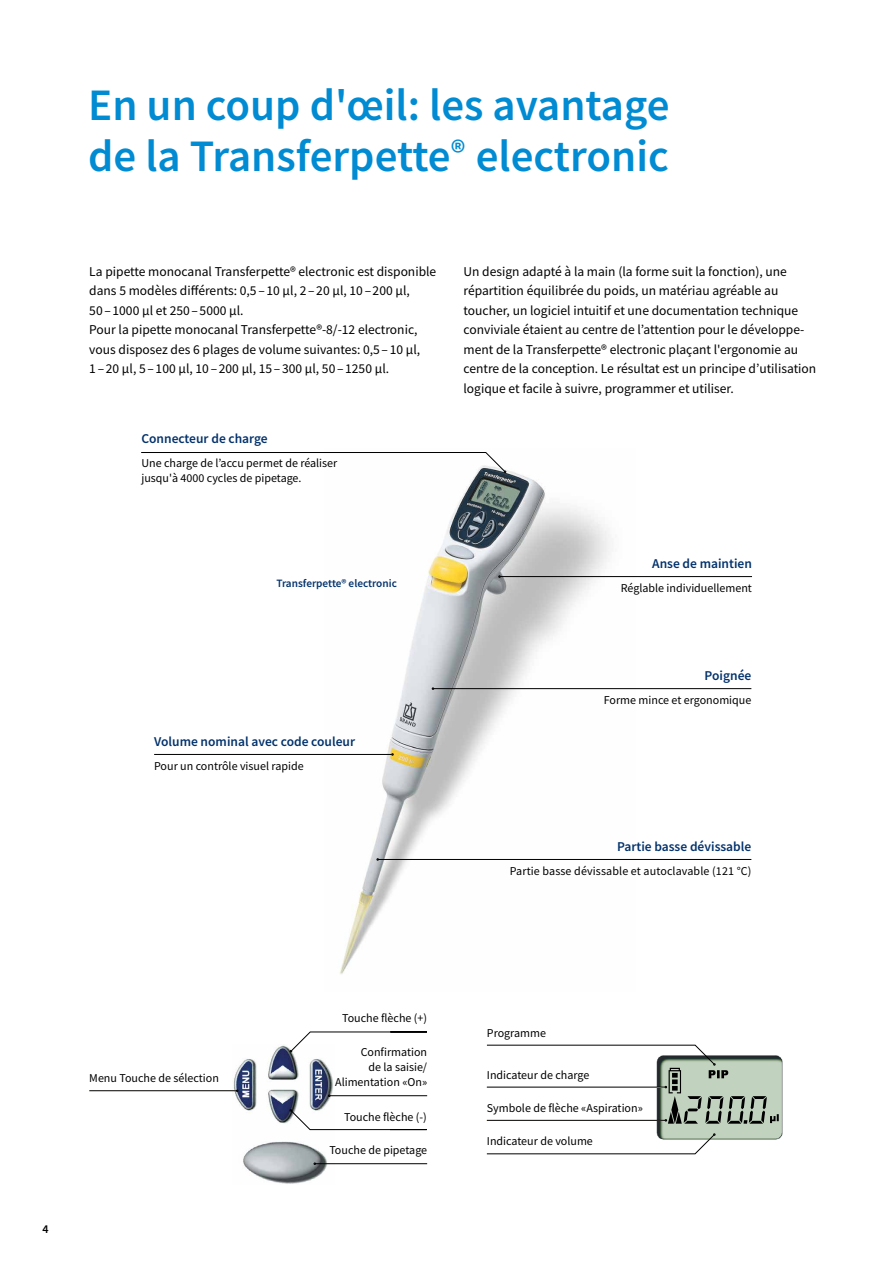
<style>
.page{position:relative;width:893px;height:1263px;background:#fff}
.page>*{position:absolute;margin:0;border:0;box-sizing:border-box;transform-origin:0 0}
.t1{font:600 45px/51px "Source Sans Pro";color:#008bd2}
.t2{font:13.5px/19.5px "Source Sans Pro";color:#000}
.t3{font:600 13.5px "Source Sans Pro";color:#03326c}
.t4{font:12px/15px "Source Sans Pro";color:#000;text-align:right}
.t5{font:600 12px "Source Sans Pro";color:#000}
.t6{font:600 11.25px "Source Sans Pro";color:#03326c}
</style>
<div class="page">
<img style="left:325px;top:470px;width:311px;height:504px">
<img style="left:653px;top:1055px;width:130px;height:85px">
<img style="left:666px;top:1066px;width:117px;height:70px">
<img style="left:232px;top:1045px;width:102px;height:139px">
<svg style="left:487px;top:1045px;width:228px;height:20px"></svg>
<hr style="left:487px;top:1120px;width:178px;height:1px;background:#000">
<svg style="left:486px;top:1133px;width:229px;height:21px"></svg>
<hr style="left:487px;top:1087px;width:178px;height:1px;background:#000">
<hr style="left:316px;top:1163px;width:111px;height:1px;background:#000">
<hr style="left:330px;top:1095px;width:97px;height:1px;background:#000">
<svg style="left:290px;top:1109px;width:137px;height:21px"></svg>
<svg style="left:290px;top:1031px;width:137px;height:21px"></svg>
<hr style="left:89px;top:1090px;width:147px;height:1px;background:#000">
<hr style="left:500px;top:576px;width:252px;height:1px;background:#000">
<hr style="left:434px;top:688px;width:317px;height:1px;background:#000">
<hr style="left:378px;top:859px;width:373px;height:1px;background:#000">
<svg style="left:141px;top:452px;width:365px;height:21px"></svg>
<hr style="left:154px;top:754px;width:238px;height:1px;background:#000">
<h1 class="t1" style="left:88px;top:79px;width:583px">En un coup d'œil: les avantage de la Transferpette<sup>®</sup> electronic</h1>
<p class="t2" style="left:89px;top:261px;width:348px">La pipette monocanal Transferpette® electronic est disponible dans 5 modèles différents: 0,5 – 10 µl, 2 – 20 µl, 10 – 200 µl,<br>50 – 1000 µl et 250 – 5000 µl.<br>Pour la pipette monocanal Transferpette®-8/-12 electronic, vous disposez des 6 plages de volume suivantes: 0,5 – 10 µl,<br>1 – 20 µl, 5 – 100 µl, 10 – 200 µl, 15 – 300 µl, 50 – 1250 µl.</p>
<p class="t2" style="left:463px;top:261px;width:354px">Un design adapté à la main (la forme suit la fonction), une répartition équilibrée du poids, un matériau agréable au toucher, un logiciel intuitif et une documentation technique conviviale étaient au centre de l’attention pour le développe&shy;ment de la Transferpette® electronic plaçant l'ergonomie au centre de la conception. Le résultat est un principe d’utilisation logique et facile à suivre, programmer et utiliser.</p>
<p class="t3" style="left:141px;top:430px;width:128px">Connecteur de charge</p>
<p class="t4" style="left:141px;top:456px;width:197px;text-align:left">Une charge de l’accu permet de réaliser jusqu'à 4000 cycles de pipetage.</p>
<p class="t6" style="left:276px;top:576px;width:122px">Transferpette® electronic</p>
<p class="t3" style="left:154px;top:733px;width:202px">Volume nominal avec code couleur</p>
<p class="t4" style="left:154px;top:759px;width:151px">Pour un contrôle visuel rapide</p>
<p class="t3" style="left:652px;top:554px;width:101px">Anse de maintien</p>
<p class="t4" style="left:621px;top:580px;width:133px">Réglable individuellement</p>
<p class="t3" style="left:705px;top:666px;width:48px">Poignée</p>
<p class="t4" style="left:604px;top:692px;width:149px">Forme mince et ergonomique</p>
<p class="t3" style="left:617px;top:837px;width:136px">Partie basse dévissable</p>
<p class="t4" style="left:510px;top:863px;width:243px">Partie basse dévissable et autoclavable (121 °C)</p>
<p class="t4" style="left:89px;top:1070px;width:131px">Menu Touche de sélection</p>
<p class="t5" style="left:43px;top:1221px;width:8px">4</p>
<p class="t4" style="left:342px;top:1010px;width:87px">Touche flèche (+)</p>
<p class="t4" style="left:335px;top:1044px;width:93px">Confirmation<br>de la saisie/<br>Alimentation «On»</p>
<p class="t4" style="left:344px;top:1109px;width:84px">Touche flèche (-)</p>
<p class="t4" style="left:329px;top:1142px;width:99px">Touche de pipetage</p>
<p class="t4" style="left:487px;top:1025px;width:61px">Programme</p>
<p class="t4" style="left:487px;top:1067px;width:104px">Indicateur de charge</p>
<p class="t4" style="left:487px;top:1101px;width:157px">Symbole de flèche «Aspiration»</p>
<p class="t4" style="left:487px;top:1133px;width:108px">Indicateur de volume</p>
</div>
